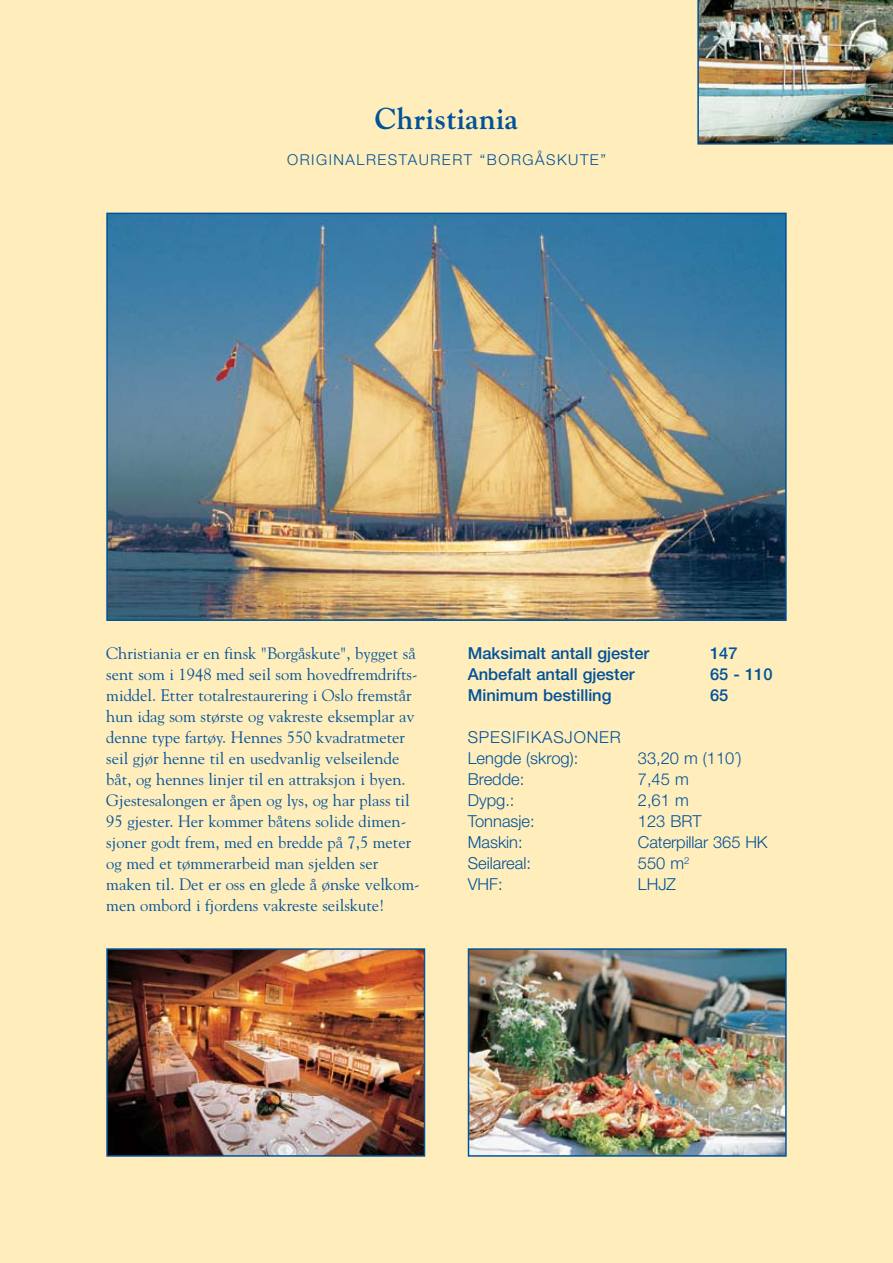
<style>
.page{position:relative;width:893px;height:1263px;background:#ffeebc}
.page>*{position:absolute;margin:0;border:0;box-sizing:border-box;transform-origin:0 0}
.t1{font:700 30px "Goudy";letter-spacing:.01em;color:#00529b}
.t2{font:16.5px/21px "Goudy";color:#00529b}
.t3{font:300 16.5px "Helvetica Neue";color:#00529b}
.t4{font:500 16.5px "Helvetica Neue";color:#00529b}
.t5{font:300 16.5px/21px "Helvetica Neue";letter-spacing:.05em;color:#00529b}
.t6{font:300 15px "Helvetica Neue";letter-spacing:.1em;color:#00529b}
</style>
<div class="page">
<img style="left:697px;top:0;width:196px;height:145px">
<img style="left:109px;top:216px;width:675px;height:402px">
<div style="left:106px;top:213px;width:681px;height:408px;border:2px solid #00529b"></div>
<img style="left:471px;top:951px;width:313px;height:203px">
<div style="left:468px;top:948px;width:319px;height:209px;border:2px solid #00529b"></div>
<img style="left:109px;top:951px;width:313px;height:203px">
<div style="left:106px;top:948px;width:319px;height:209px;border:2px solid #00529b"></div>
<h1 class="t1" style="left:375px;top:101px;width:145px">Christiania</h1>
<p class="t6" style="left:287px;top:151px;width:10px">ORI</p>
<p class="t6" style="left:316px;top:151px;width:23px">GINA</p>
<p class="t6" style="left:356px;top:151px;width:86px">LRESTAURER</p>
<p class="t6" style="left:464px;top:151px;width:143px">T “BORGÅSKUTE”</p>
<p class="t2" style="left:106px;top:643px;width:315px">Christiania er en finsk "Borgåskute", bygget så sent som i 1948 med seil som hovedfremdrifts&shy;middel. Etter totalrestaurering i Oslo fremstår hun idag som største og vakreste eksemplar av denne type fartøy. Hennes 550 kvadratmeter seil gjør henne til en usedvanlig velseilende båt, og hennes linjer til en attraksjon i byen.<br>Gjestesalongen er åpen og lys, og har plass til 95 gjester. Her kommer båtens solide dimen&shy;sjoner godt frem, med en bredde på 7,5 meter og med et tømmerarbeid man sjelden ser maken til. Det er oss en glede å ønske velkom&shy;men ombord i fjordens vakreste seilskute!</p>
<p class="t4" style="left:468px;top:643px;width:183px">Maksimalt antall gjester</p>
<p class="t4" style="left:710px;top:643px;width:29px">147</p>
<p class="t4" style="left:468px;top:664px;width:168px">Anbefalt antall gjester</p>
<p class="t4" style="left:710px;top:664px;width:64px">65 - 110</p>
<p class="t4" style="left:468px;top:685px;width:145px">Minimum bestilling</p>
<p class="t4" style="left:710px;top:685px;width:20px">65</p>
<p class="t5" style="left:468px;top:726px;width:155px">Spesifikasjoner<br>Lengde (skrog):</p>
<p class="t3" style="left:638px;top:748px;width:105px">33,20 m (110´)</p>
<p class="t3" style="left:468px;top:769px;width:58px">Bredde:</p>
<p class="t3" style="left:638px;top:769px;width:52px">7,45 m</p>
<p class="t3" style="left:468px;top:790px;width:48px">Dypg.:</p>
<p class="t3" style="left:638px;top:790px;width:52px">2,61 m</p>
<p class="t3" style="left:468px;top:811px;width:68px">Tonnasje:</p>
<p class="t3" style="left:638px;top:811px;width:65px">123 BRT</p>
<p class="t3" style="left:468px;top:832px;width:56px">Maskin:</p>
<p class="t3" style="left:638px;top:832px;width:130px">Caterpillar 365 HK</p>
<p class="t3" style="left:468px;top:853px;width:65px">Seilareal:</p>
<p class="t3" style="left:638px;top:853px;width:53px">550 m<sup>2</sup></p>
<p class="t3" style="left:468px;top:874px;width:36px">VHF:</p>
<p class="t3" style="left:638px;top:874px;width:40px">LHJZ</p>
</div>
